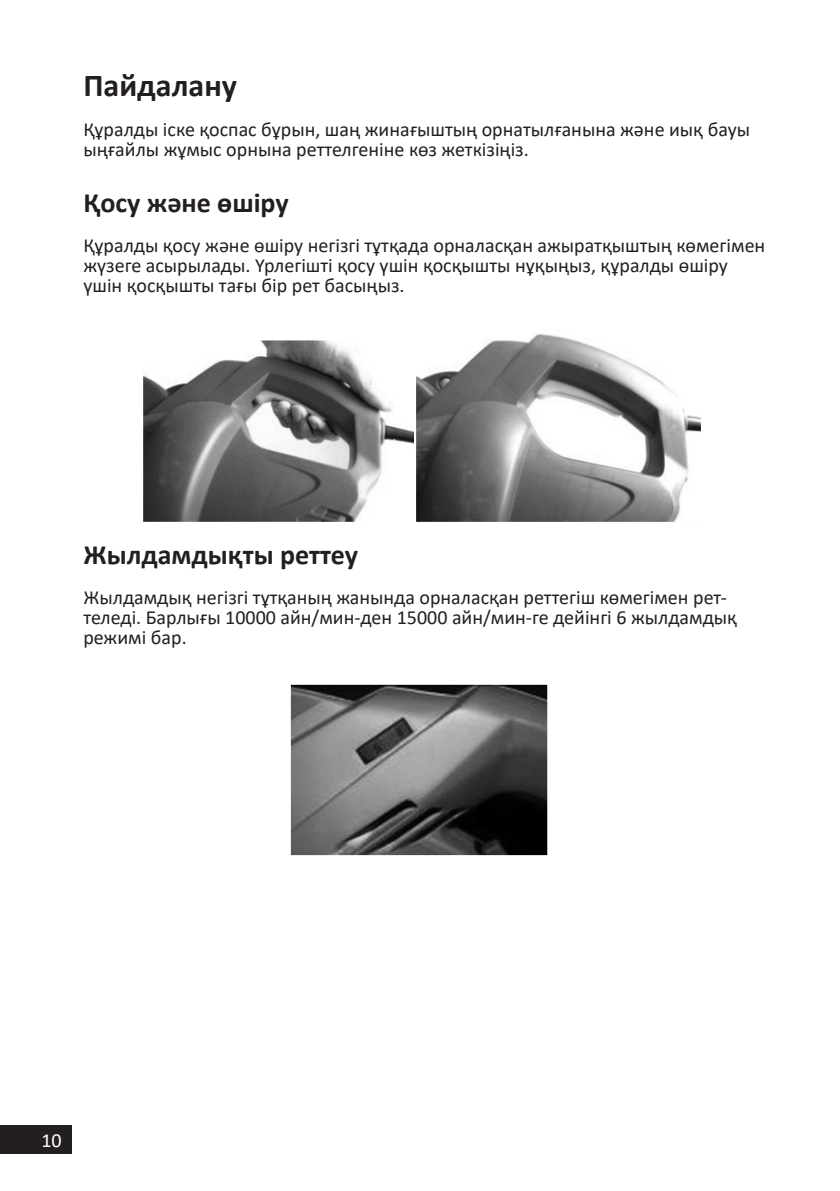
<style>
.page{position:relative;width:840px;height:1191px;background:#fff}
.page>*{position:absolute;margin:0;border:0;box-sizing:border-box;transform-origin:0 0}
.Заголовок_16{font:700 32px "Calibri";color:#231f20}
.Заголовок_14{font:700 28px "Calibri";color:#231f20}
.t1{font:20px/20px "Calibri";color:#231f20}
.t2{font:20px "Calibri";color:#fff}
</style>
<div class="page">
<div style="left:0;top:1125px;width:72px;height:29px;background:#231f20"></div>
<img style="left:143px;top:334px;width:556px;height:188px">
<img style="left:290px;top:684px;width:258px;height:172px">
<p class="Заголовок_16" style="left:83px;top:63px;width:155px">Пайдалану</p>
<p class="t1" style="left:83px;top:119px;width:668px">Құралды іске қоспас бұрын, шаң жинағыштың орнатылғанына және иық бауы ыңғайлы жұмыс орнына реттелгеніне көз жеткізіңіз.</p>
<p class="Заголовок_14" style="left:83px;top:183px;width:207px">Қосу және өшіру</p>
<p class="t1" style="left:83px;top:235px;width:683px">Құралды қосу және өшіру негізгі тұтқада орналасқан ажыратқыштың көмегімен жүзеге асырылады. Үрлегішті қосу үшін қосқышты нұқыңыз, құралды өшіру үшін қосқышты тағы бір рет басыңыз.</p>
<p class="Заголовок_14" style="left:83px;top:535px;width:276px">Жылдамдықты реттеу</p>
<p class="t1" style="left:83px;top:587px;width:654px">Жылдамдық негізгі тұтқаның жанында орналасқан реттегіш көмегімен рет&shy;теледі. Барлығы 10000 айн/мин-ден 15000 айн/мин-ге дейінгі 6 жылдамдық режимі бар.</p>
<p class="t2" style="left:41px;top:1127px;width:22px">10</p>
</div>
